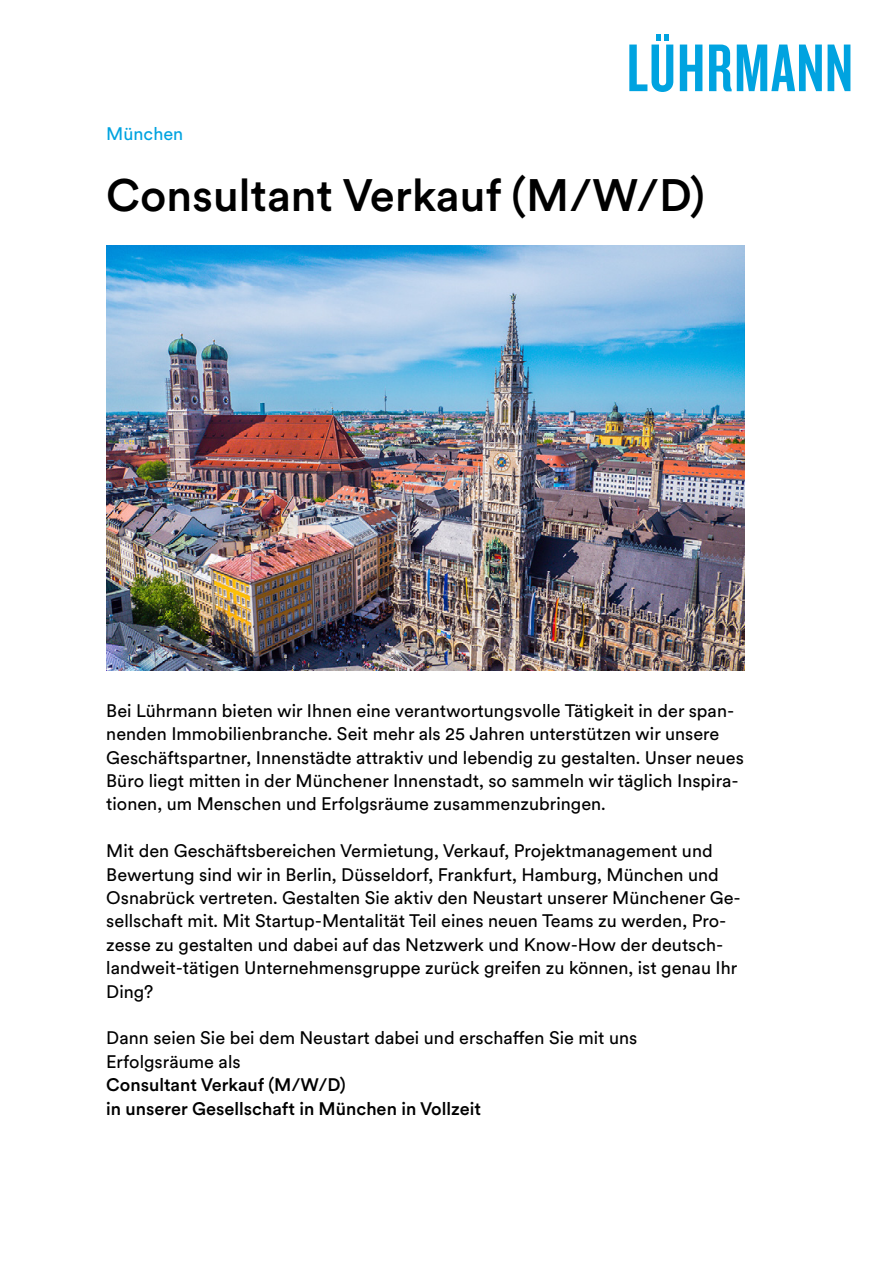
<style>
.page{position:relative;width:893px;height:1263px;background:#fff}
.page>*{position:absolute;margin:0;border:0;box-sizing:border-box;transform-origin:0 0}
.t1{font:500 45px "Circular XX";color:#000}
.t2{font:18px/23.4px "Circular XX";color:#000}
.t3{font:500 18px/23.4px "Circular XX";color:#000}
.t4{font:18px "Circular XX";color:#00a3e0}
</style>
<div class="page">
<svg style="left:629px;top:34px;width:44px;height:58px"></svg>
<svg style="left:680px;top:45px;width:22px;height:46px"></svg>
<svg style="left:709px;top:45px;width:113px;height:46px"></svg>
<svg style="left:828px;top:45px;width:22px;height:46px"></svg>
<img style="left:106px;top:246px;width:638px;height:425px">
<p class="t4" style="left:106px;top:122px;width:79px">München</p>
<h1 class="t1" style="left:106px;top:164px;width:600px">Consultant Verkauf (M/W/D)</h1>
<p class="t2" style="left:106px;top:698px;width:639px">Bei Lührmann bieten wir Ihnen eine verantwortungsvolle Tätigkeit in der span&shy;nenden Immobilienbranche. Seit mehr als 25 Jahren unterstützen wir unsere Geschäftspartner, Innenstädte attraktiv und lebendig zu gestalten. Unser neues Büro liegt mitten in der Münchener Innenstadt, so sammeln wir täglich Inspira&shy;tionen, um Menschen und Erfolgsräume zusammenzubringen.</p>
<p class="t2" style="left:106px;top:838px;width:636px">Mit den Geschäftsbereichen Vermietung, Verkauf, Projektmanagement und Bewertung sind wir in Berlin, Düsseldorf, Frankfurt, Hamburg, München und Osnabrück vertreten. Gestalten Sie aktiv den Neustart unserer Münchener Ge&shy;sellschaft mit. Mit Startup-Mentalität Teil eines neuen Teams zu werden, Pro&shy;zesse zu gestalten und dabei auf das Netzwerk und Know-How der deutsch&shy;landweit-tätigen Unternehmensgruppe zurück greifen zu können, ist genau Ihr Ding?</p>
<p class="t2" style="left:106px;top:1026px;width:533px">Dann seien Sie bei dem Neustart dabei und erschaffen Sie mit uns<br>Erfolgsräume als</p>
<p class="t3" style="left:106px;top:1072px;width:376px">Consultant Verkauf (M/W/D)<br>in unserer Gesellschaft in München in Vollzeit</p>
</div>
